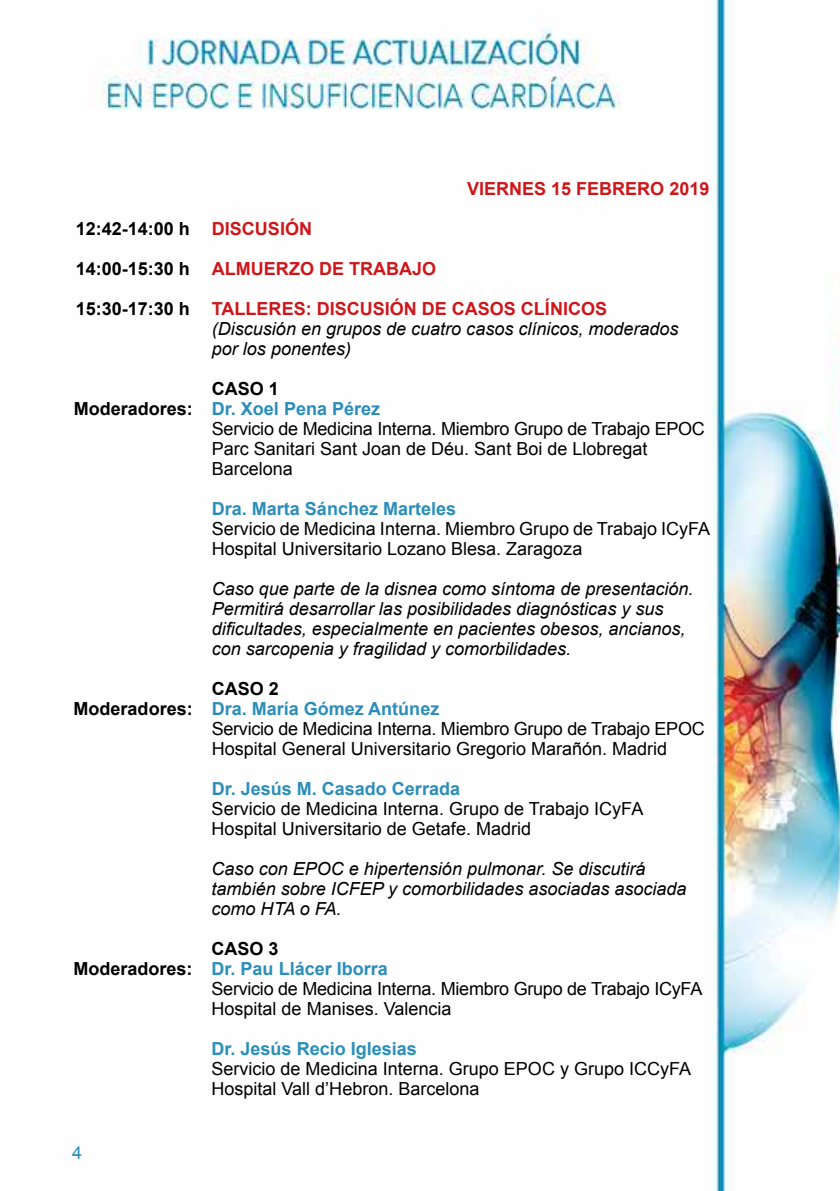
<style>
.page{position:relative;width:840px;height:1191px;background:#fff}
.page>*{position:absolute;margin:0;border:0;box-sizing:border-box;transform-origin:0 0}
.t1{font:18px/20px "Arial";color:#000}
.t2{font:italic 18px/20px "Arial";color:#000}
.t3{font:700 18px "Arial";color:#2b8eba}
.t4{font:700 18px "Arial";color:#cd171a}
.t5{font:700 18px "Arial";color:#000}
.t6{font:18px "Arial";color:#2b8eba}
.s1{color:#cd171a}
.s2{color:#000}
.s3{font-weight:700;font-style:normal}
.s4{font-weight:700;font-style:normal;color:#cd171a}
</style>
<div class="page">
<img style="left:101px;top:0;width:738px;height:1191px">
<p class="t4" style="left:467px;top:176px;width:244px">VIERNES 15 FEBRERO 2019</p>
<p class="t5" style="left:76px;top:216px;width:238px">12:42-14:00 h <span class="s1">DISCUSIÓN</span></p>
<p class="t4" style="left:76px;top:256px;width:362px"><span class="s2">14:00-15:30 h</span> ALMUERZO DE TRABAJO</p>
<p class="t2" style="left:212px;top:298px;width:468px;text-indent:-136px"><span class="s3">15:30-17:30 h</span> <span class="s4">TALLERES: DISCUSIÓN DE CASOS CLÍNICOS </span>(Discusión en grupos de cuatro casos clínicos, moderados por los ponentes)</p>
<p class="t5" style="left:212px;top:376px;width:69px">CASO 1</p>
<p class="t3" style="left:74px;top:396px;width:308px"><span class="s2">Moderadores:</span> Dr. Xoel Pena Pérez</p>
<p class="t1" style="left:212px;top:418px;width:494px">Servicio de Medicina Interna. Miembro Grupo de Trabajo EPOC</p>
<p class="t1" style="left:212px;top:438px;width:437px">Parc Sanitari Sant Joan de Déu. Sant Boi de Llobregat</p>
<p class="t1" style="left:212px;top:458px;width:83px">Barcelona</p>
<p class="t3" style="left:212px;top:496px;width:246px">Dra. Marta Sánchez Marteles</p>
<p class="t1" style="left:212px;top:518px;width:499px">Servicio de Medicina Interna. Miembro Grupo de Trabajo ICyFA<br>Hospital Universitario Lozano Blesa. Zaragoza</p>
<p class="t2" style="left:212px;top:578px;width:483px">Caso que parte de la disnea como síntoma de presentación.<br>Permitirá desarrollar las posibilidades diagnósticas y sus dificultades, especialmente en pacientes obesos, ancianos, con sarcopenia y fragilidad y comorbilidades.</p>
<p class="t5" style="left:212px;top:676px;width:69px">CASO 2</p>
<p class="t3" style="left:73px;top:696px;width:367px"><span class="s2">Moderadores:</span> Dra. María Gómez Antúnez</p>
<p class="t1" style="left:211px;top:718px;width:494px">Servicio de Medicina Interna. Miembro Grupo de Trabajo EPOC</p>
<p class="t1" style="left:211px;top:738px;width:457px">Hospital General Universitario Gregorio Marañón. Madrid</p>
<p class="t3" style="left:211px;top:776px;width:250px">Dr. Jesús M. Casado Cerrada</p>
<p class="t1" style="left:211px;top:798px;width:433px">Servicio de Medicina Interna. Grupo de Trabajo ICyFA<br>Hospital Universitario de Getafe. Madrid</p>
<p class="t2" style="left:211px;top:858px;width:476px">Caso con EPOC e hipertensión pulmonar. Se discutirá también sobre ICFEP y comorbilidades asociadas asociada como HTA o FA.</p>
<p class="t5" style="left:211px;top:936px;width:69px">CASO 3</p>
<p class="t3" style="left:73px;top:956px;width:316px"><span class="s2">Moderadores:</span> Dr. Pau Llácer Iborra</p>
<p class="t1" style="left:211px;top:978px;width:492px">Servicio de Medicina Interna. Miembro Grupo de Trabajo ICyFA</p>
<p class="t1" style="left:211px;top:998px;width:241px">Hospital de Manises. Valencia</p>
<p class="t3" style="left:211px;top:1036px;width:207px">Dr. Jesús Recio Iglesias</p>
<p class="t1" style="left:211px;top:1058px;width:481px">Servicio de Medicina Interna. Grupo EPOC y Grupo ICCyFA<br>Hospital Vall d’Hebron. Barcelona</p>
<p class="t6" style="left:72px;top:1140px;width:12px">4</p>
</div>
